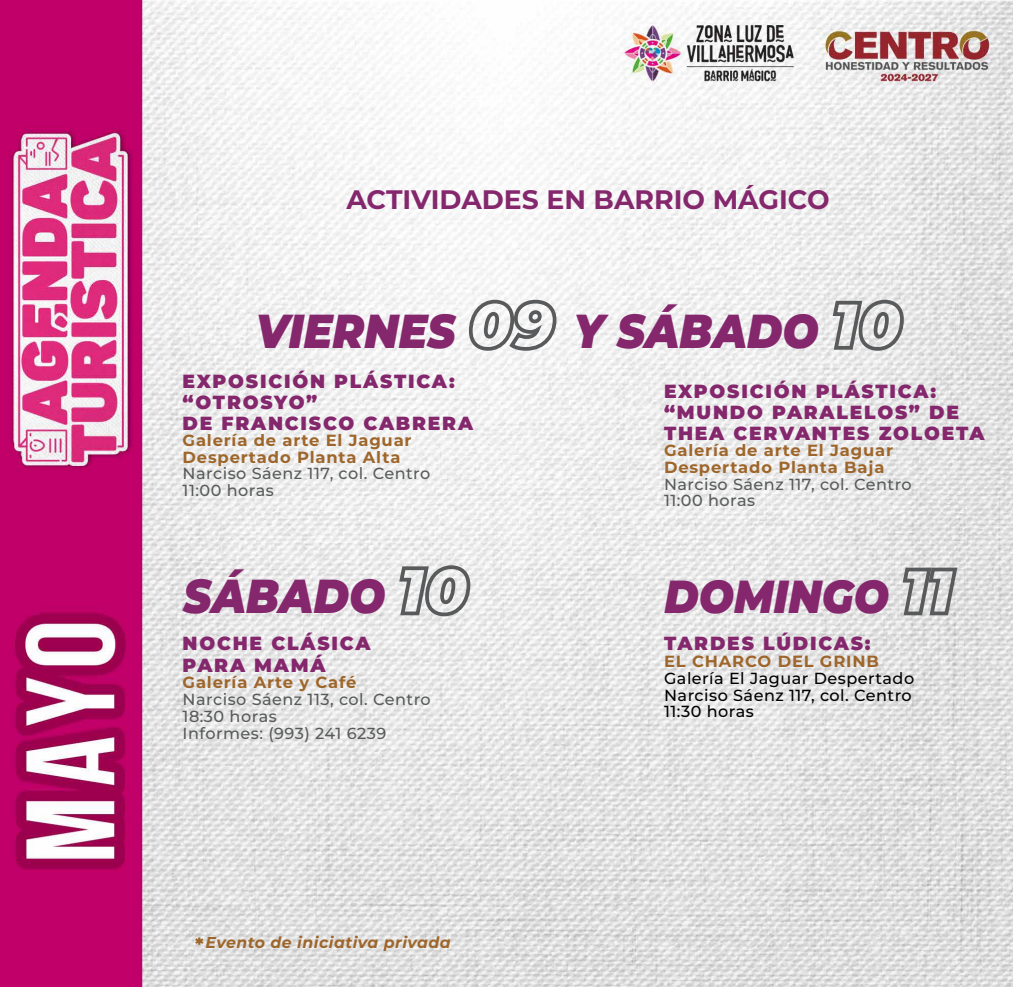
<style>
.page{position:relative;width:1013px;height:987px;background:#fff}
.page>*{position:absolute;margin:0;border:0;box-sizing:border-box;transform-origin:0 0}
.t1{font:italic 900 47.62px "Montserrat";color:#84276d;scale:.9 1}
.t2{font:italic 900 46.28px "Montserrat";color:#84276d;scale:.9 1}
.t3{font:700 26.7px "Montserrat";color:#84276d}
.t4{font:900 18.98px/21.1px "Montserrat";letter-spacing:.095em;color:#84276d}
.t5{font:700 16.12px/16.1px "Montserrat";letter-spacing:.05em;color:#9e662b}
.t6{font:500 16.05px/17px "Montserrat";letter-spacing:.03em;color:#595b5b}
.t7{font:500 16.05px/17px "Montserrat";letter-spacing:.03em;color:#000}
.t8{font:italic 700 15.75px "Montserrat";letter-spacing:.03em;color:#9e662b}
</style>
<div class="page">
<img style="left:0;top:0;width:1012px;height:987px">
<svg style="left:397px;top:563px;width:75px;height:55px"></svg>
<svg style="left:467px;top:298px;width:91px;height:55px"></svg>
<svg style="left:830px;top:298px;width:75px;height:55px"></svg>
<svg style="left:900px;top:565px;width:59px;height:52px;background:#b4b4b4"></svg>
<svg style="left:195px;top:937px;width:8px;height:7px"></svg>
<h3 class="t3" style="left:346px;top:181px;width:484px">ACTIVIDADES EN BARRIO MÁGICO</h3>
<h1 class="t1" style="left:256px;top:295px;width:223px">VIERNES</h1>
<h1 class="t1" style="left:573px;top:295px;width:273px">Y SÁBADO</h1>
<p class="t4" style="left:182px;top:369px;width:292px">EXPOSICIÓN PLÁSTICA: “OTROSYO”<br>DE FRANCISCO CABRERA</p>
<p class="t5" style="left:182px;top:432px;width:230px">Galería de arte El Jaguar<br>Despertado Planta Alta</p>
<p class="t6" style="left:182px;top:464px;width:249px">Narciso Sáenz 117, col. Centro<br>11:00 horas</p>
<h1 class="t1" style="left:183px;top:560px;width:225px">SÁBADO</h1>
<p class="t4" style="left:182px;top:632px;width:189px">NOCHE CLÁSICA<br>PARA MAMÁ</p>
<p class="t5" style="left:182px;top:673px;width:175px">Galería Arte y Café</p>
<p class="t6" style="left:182px;top:690px;width:249px">Narciso Sáenz 113, col. Centro<br>18:30 horas<br>Informes: (993) 241 6239</p>
<p class="t8" style="left:205px;top:931px;width:247px">Evento de iniciativa privada</p>
<p class="t4" style="left:663px;top:379px;width:322px">EXPOSICIÓN PLÁSTICA: “MUNDO PARALELOS” DE<br>THEA CERVANTES ZOLOETA</p>
<p class="t5" style="left:663px;top:442px;width:230px">Galería de arte El Jaguar<br>Despertado Planta Baja</p>
<p class="t6" style="left:663px;top:475px;width:249px">Narciso Sáenz 117, col. Centro<br>11:00 horas</p>
<h2 class="t2" style="left:664px;top:562px;width:251px">DOMINGO</h2>
<p class="t4" style="left:664px;top:632px;width:208px">TARDES LÚDICAS:</p>
<p class="t5" style="left:664px;top:652px;width:216px">EL CHARCO DEL GRINB</p>
<p class="t7" style="left:664px;top:669px;width:252px">Galería El Jaguar Despertado<br>Narciso Sáenz 117, col. Centro<br>11:30 horas</p>
</div>
